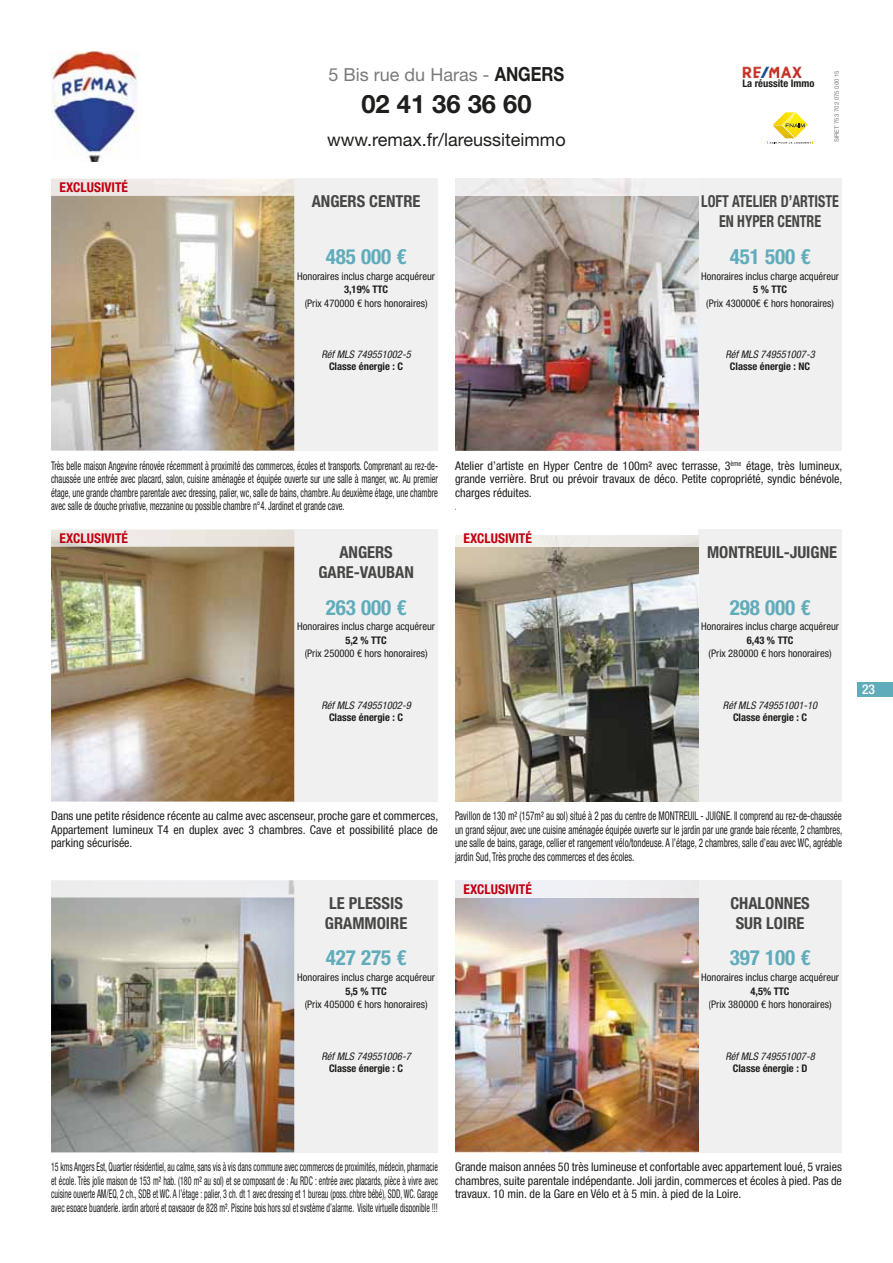
<style>
.page{position:relative;width:893px;height:1263px;background:#fff}
.page>*{position:absolute;margin:0;border:0;box-sizing:border-box;transform-origin:0 0}
.t1{font:700 25.5px "Helvetica Neue LT Std";color:#1e1e1c}
.t2{font:700 condensed 21px "Helvetica Neue LT Std";color:#61acbb}
.t3{font:18px "Helvetica Neue LT Std";color:#1e1e1c}
.t4{font:18px "Helvetica Neue LT Std";color:#7a7a79}
.t5{font:700 condensed 16.5px/19.5px "Helvetica Neue LT Std";color:#464645;text-align:center}
.t6{font:700 condensed 16.5px/19.5px "Helvetica Neue LT Std";color:#464645;text-align:center;scale:.85 1}
.t7{font:700 condensed 13.5px "Helvetica Neue LT Std";color:#c20012}
.t8{font:500 condensed 13.5px "Helvetica Neue LT Std";color:#fff}
.t9{font:condensed 12px/13.5px "Helvetica Neue LT Std";color:#1e1e1c;text-align:justify}
.t10{font:condensed 12px/13.5px "Helvetica Neue LT Std";color:#1e1e1c;text-align:justify;scale:.66 1}
.t11{font:condensed 12px/13.5px "Helvetica Neue LT Std";color:#1e1e1c;text-align:justify;scale:.71 1}
.t12{font:condensed 12px/13.5px "Helvetica Neue LT Std";color:#1e1e1c;text-align:justify;scale:.75 1}
.t13{font:condensed 10.5px "Helvetica Neue LT Std";color:#1e1e1c}
.t14{font:700 condensed 10.5px "Helvetica Neue LT Std";color:#1e1e1c}
.t15{font:italic condensed 10.5px "Helvetica Neue LT Std";color:#1e1e1c}
.t16{font:6px "Helvetica Neue LT Std";color:#7a7a79}
.s1{font-weight:700;font-size:19.5px;color:#1e1e1c}
</style>
<div class="page">
<div style="left:858px;top:682px;width:35px;height:15px;background:#61acbb"></div>
<div style="left:294px;top:179px;width:144px;height:272px;background:#f0f0f0"></div>
<img style="left:51px;top:196px;width:243px;height:255px">
<div style="left:698px;top:179px;width:144px;height:272px;background:#f0f0f0"></div>
<img style="left:455px;top:196px;width:243px;height:255px">
<div style="left:455px;top:179px;width:243px;height:17px;background:#eee"></div>
<div style="left:294px;top:529px;width:144px;height:272px;background:#f0f0f0"></div>
<img style="left:51px;top:546px;width:243px;height:255px">
<div style="left:698px;top:529px;width:144px;height:272px;background:#f0f0f0"></div>
<img style="left:455px;top:546px;width:243px;height:255px">
<div style="left:455px;top:535px;width:243px;height:11px;background:#efede8"></div>
<div style="left:294px;top:880px;width:144px;height:272px;background:#f0f0f0"></div>
<img style="left:51px;top:897px;width:243px;height:255px">
<div style="left:51px;top:880px;width:243px;height:17px;background:#edeeef"></div>
<div style="left:698px;top:880px;width:144px;height:272px;background:#f0f0f0"></div>
<img style="left:455px;top:897px;width:243px;height:255px">
<div style="left:455px;top:880px;width:243px;height:17px;background:#eef0f3"></div>
<svg style="left:769px;top:112px;width:44px;height:32px"></svg>
<img style="left:51px;top:51px;width:87px;height:111px">
<img style="left:742px;top:66px;width:60px;height:12px">
<p class="t7" style="left:60px;top:180px;width:70px">EXCLUSIVITÉ</p>
<h3 class="t4" style="left:329px;top:68px;width:237px">5 Bis rue du Haras - <span class="s1">ANGERS</span></h3>
<h1 class="t1" style="left:361px;top:95px;width:172px">02 41 36 36 60</h1>
<h3 class="t3" style="left:327px;top:133px;width:240px">www.remax.fr/lareussiteimmo</h3>
<h3 class="t5" style="left:312px;top:192px;width:110px">ANGERS CENTRE</h3>
<h2 class="t2" style="left:326px;top:244px;width:82px">485 000 €</h2>
<p class="t13" style="left:297px;top:272px;width:139px">Honoraires inclus charge acquéreur</p>
<p class="t14" style="left:344px;top:283px;width:46px">3,19% TTC</p>
<p class="t13" style="left:305px;top:299px;width:124px">(Prix 470000 € hors honoraires)</p>
<p class="t15" style="left:321px;top:351px;width:91px">Réf MLS 749551002-5</p>
<p class="t14" style="left:329px;top:361px;width:76px">Classe énergie : C</p>
<p class="t14" style="left:742px;top:77px;width:74px">La réussite Immo</p>
<p class="t16" style="left:834px;top:142px;width:73px;rotate:-90deg">SIRET 753 702 075 000 15</p>
<h3 class="t6" style="left:701px;top:192px;width:163px">LOFT ATELIER D’ARTISTE<br>EN HYPER CENTRE</h3>
<h2 class="t2" style="left:730px;top:244px;width:82px">451 500 €</h2>
<p class="t13" style="left:701px;top:272px;width:139px">Honoraires inclus charge acquéreur</p>
<p class="t14" style="left:753px;top:283px;width:35px">5 % TTC</p>
<p class="t13" style="left:706px;top:299px;width:129px">(Prix 430000€ € hors honoraires)</p>
<p class="t15" style="left:725px;top:351px;width:91px">Réf MLS 749551007-3</p>
<p class="t14" style="left:730px;top:361px;width:82px">Classe énergie : NC</p>
<p class="t11" style="left:51px;top:460px;width:547px">Très belle maison Angevine rénovée récemment à proximité des commerces, écoles et transports. Comprenant au rez-de&shy;chaussée une entrée avec placard, salon, cuisine aménagée et équipée ouverte sur une salle à manger, wc. Au premier étage, une grande chambre parentale avec dressing, palier, wc, salle de bains, chambre. Au deuxième étage, une chambre avec salle de douche privative, mezzanine ou possible chambre n°4. Jardinet et grande cave.</p>
<p class="t9" style="left:455px;top:460px;width:389px;text-align:left">Atelier d’artiste en Hyper Centre de 100m² avec terrasse, 3<sup>ème</sup> étage, très lumineux, grande verrière. Brut ou prévoir travaux de déco. Petite copropriété, syndic bénévole, charges réduites.<br>.</p>
<p class="t7" style="left:60px;top:531px;width:70px">EXCLUSIVITÉ</p>
<p class="t7" style="left:463px;top:531px;width:70px">EXCLUSIVITÉ</p>
<h3 class="t5" style="left:318px;top:543px;width:97px">ANGERS<br>GARE-VAUBAN</h3>
<h2 class="t2" style="left:326px;top:595px;width:82px">263 000 €</h2>
<p class="t13" style="left:297px;top:623px;width:139px">Honoraires inclus charge acquéreur</p>
<p class="t14" style="left:345px;top:634px;width:43px">5,2 % TTC</p>
<p class="t13" style="left:305px;top:650px;width:124px">(Prix 250000 € hors honoraires)</p>
<h3 class="t5" style="left:707px;top:543px;width:132px">MONTREUIL-JUIGNE</h3>
<h2 class="t2" style="left:730px;top:595px;width:82px">298 000 €</h2>
<p class="t13" style="left:701px;top:623px;width:139px">Honoraires inclus charge acquéreur</p>
<p class="t14" style="left:747px;top:634px;width:48px">6,43 % TTC</p>
<p class="t13" style="left:709px;top:650px;width:124px">(Prix 280000 € hors honoraires)</p>
<p class="t8" style="left:862px;top:685px;width:14px">23</p>
<p class="t15" style="left:321px;top:702px;width:91px">Réf MLS 749551002-9</p>
<p class="t14" style="left:329px;top:711px;width:76px">Classe énergie : C</p>
<p class="t15" style="left:723px;top:702px;width:96px">Réf MLS 749551001-10</p>
<p class="t14" style="left:733px;top:711px;width:76px">Classe énergie : C</p>
<p class="t9" style="left:51px;top:811px;width:389px">Dans une petite résidence récente au calme avec ascenseur, proche gare et commerces, Appartement lumineux T4 en duplex avec 3 chambres. Cave et possibilité place de parking sécurisée.</p>
<p class="t12" style="left:455px;top:811px;width:518px">Pavillon de 130 m² (157m² au sol) situé à 2 pas du centre de MONTREUIL - JUIGNE. Il comprend au rez-de-chaussée un grand séjour, avec une cuisine aménagée équipée ouverte sur le jardin par une grande baie récente, 2 chambres, une salle de bains, garage, cellier et rangement vélo/tondeuse. A l’étage, 2 chambres, salle d’eau avec WC, agréable jardin Sud, Très proche des commerces et des écoles.</p>
<p class="t7" style="left:463px;top:881px;width:70px">EXCLUSIVITÉ</p>
<h3 class="t5" style="left:325px;top:894px;width:84px;text-align:left">LE PLESSIS<br>GRAMMOIRE</h3>
<h2 class="t2" style="left:326px;top:946px;width:82px">427 275 €</h2>
<p class="t13" style="left:297px;top:974px;width:139px">Honoraires inclus charge acquéreur</p>
<p class="t14" style="left:345px;top:985px;width:43px">5,5 % TTC</p>
<p class="t13" style="left:305px;top:1001px;width:124px">(Prix 405000 € hors honoraires)</p>
<h3 class="t5" style="left:730px;top:894px;width:81px">CHALONNES<br>SUR LOIRE</h3>
<h2 class="t2" style="left:730px;top:946px;width:82px">397 100 €</h2>
<p class="t13" style="left:701px;top:974px;width:139px">Honoraires inclus charge acquéreur</p>
<p class="t14" style="left:751px;top:985px;width:41px">4,5% TTC</p>
<p class="t13" style="left:709px;top:1001px;width:124px">(Prix 380000 € hors honoraires)</p>
<p class="t15" style="left:321px;top:1052px;width:91px">Réf MLS 749551006-7</p>
<p class="t14" style="left:329px;top:1062px;width:76px">Classe énergie : C</p>
<p class="t15" style="left:725px;top:1052px;width:91px">Réf MLS 749551007-8</p>
<p class="t14" style="left:733px;top:1062px;width:76px">Classe énergie : D</p>
<p class="t10" style="left:51px;top:1162px;width:588px">15 kms Angers Est, Quartier résidentiel, au calme, sans vis à vis dans commune avec commerces de proximités, médecin, pharmacie et école. Très jolie maison de 153 m² hab. (180 m² au sol) et se composant de : Au RDC : entrée avec placards, pièce à vivre avec cuisine ouverte AM/EQ, 2 ch., SDB et WC. A l’étage : palier, 3 ch. dt 1 avec dressing et 1 bureau (poss. chbre bébé), SDD, WC. Garage avec espace buanderie, jardin arboré et paysager de 828 m². Piscine bois hors sol et système d’alarme. Visite virtuelle disponible !!!</p>
<p class="t9" style="left:455px;top:1162px;width:388px">Grande maison années 50 très lumineuse et confortable avec appartement loué, 5 vraies chambres, suite parentale indépendante. Joli jardin, commerces et écoles à pied. Pas de travaux. 10 min. de la Gare en Vélo et à 5 min. à pied de la Loire.</p>
</div>
